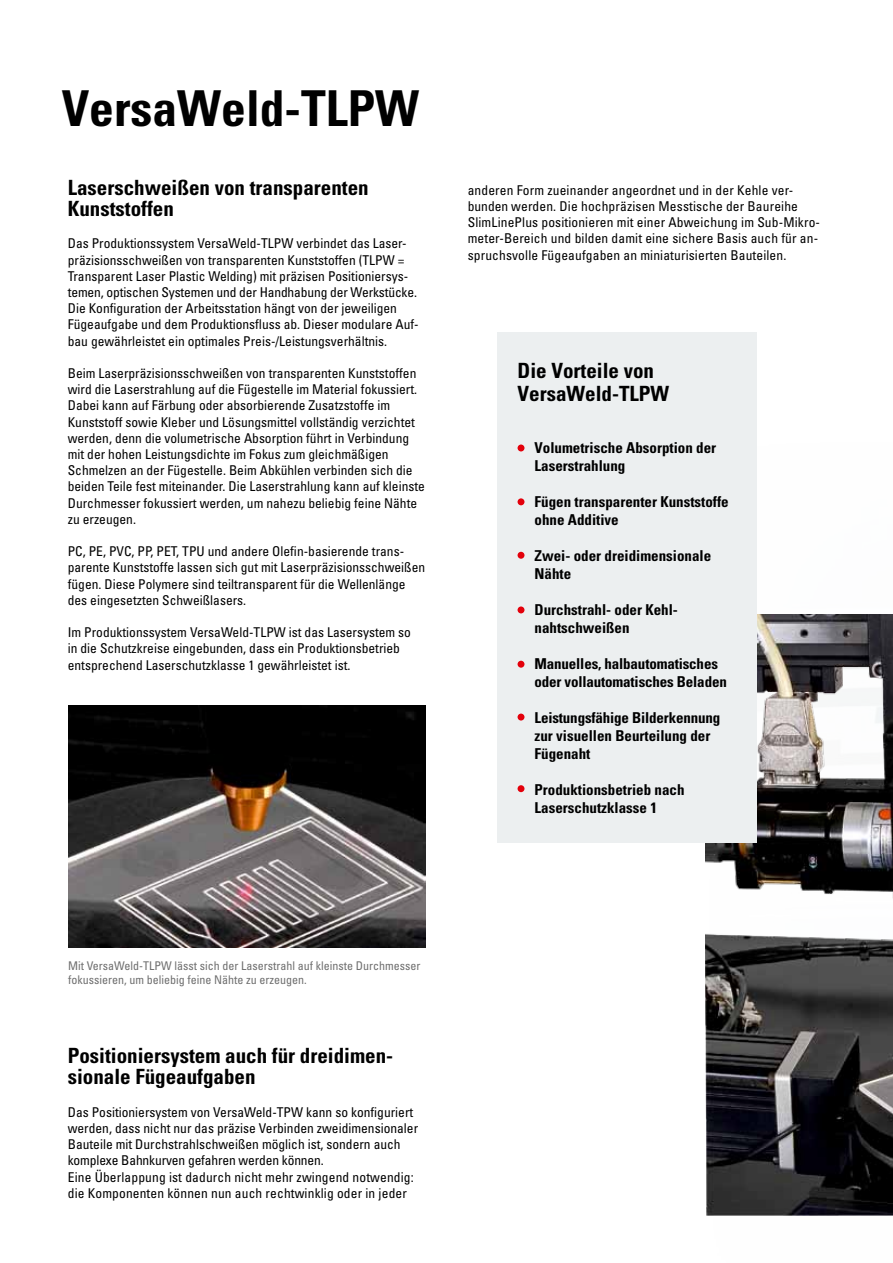
<style>
.page{position:relative;width:893px;height:1263px;background:#fff}
.page>*{position:absolute;margin:0;border:0;box-sizing:border-box;transform-origin:0 0}
.t1{font:700 condensed 49.5px "Univers";color:#000}
.t2{font:700 condensed 21px/21px "Univers";color:#000}
.t3{font:700 condensed 15px/18px "Univers";color:#000}
.t4{font:condensed 13.5px/16.2px "Univers";color:#000}
.t5{font:condensed 12px/14.4px "Univers";color:#6e6e6e}
</style>
<div class="page">
<img style="left:706px;top:614px;width:187px;height:602px">
<div style="left:498px;top:332px;width:259px;height:511px;background:#eceff0"></div>
<div style="left:518px;top:444px;width:6px;height:7px;background:#e3000b;border-radius:50%"></div>
<div style="left:518px;top:498px;width:6px;height:7px;background:#e3000b;border-radius:50%"></div>
<div style="left:518px;top:552px;width:6px;height:7px;background:#e3000b;border-radius:50%"></div>
<div style="left:518px;top:606px;width:6px;height:7px;background:#e3000b;border-radius:50%"></div>
<div style="left:518px;top:661px;width:6px;height:7px;background:#e3000b;border-radius:50%"></div>
<svg style="left:518px;top:714px;width:6px;height:6px"></svg>
<div style="left:518px;top:785px;width:6px;height:7px;background:#e3000b;border-radius:50%"></div>
<img style="left:68px;top:705px;width:357px;height:242px">
<h1 class="t1" style="left:62px;top:78px;width:359px">VersaWeld-TLPW</h1>
<h2 class="t2" style="left:68px;top:177px;width:302px">Laserschweißen von transparenten<br>Kunststoffen</h2>
<p class="t4" style="left:68px;top:235px;width:352px">Das Produktionssystem VersaWeld-TLPW verbindet das Laser&shy;präzisionsschweißen von transparenten Kunststoffen (TLPW = Transparent Laser Plastic Welding) mit präzisen Positioniersys&shy;temen, optischen Systemen und der Handhabung der Werkstücke.<br>Die Konfiguration der Arbeitsstation hängt von der jeweiligen Fügeaufgabe und dem Produktionsfluss ab. Dieser modulare Auf&shy;bau gewährleistet ein optimales Preis-/Leistungsverhältnis.</p>
<p class="t4" style="left:68px;top:365px;width:359px">Beim Laserpräzisionsschweißen von transparenten Kunststoffen wird die Laserstrahlung auf die Fügestelle im Material fokussiert.<br>Dabei kann auf Färbung oder absorbierende Zusatzstoffe im Kunststoff sowie Kleber und Lösungsmittel vollständig verzichtet werden, denn die volumetrische Absorption führt in Verbindung mit der hohen Leistungsdichte im Fokus zum gleichmäßigen Schmelzen an der Fügestelle. Beim Abkühlen verbinden sich die beiden Teile fest miteinander. Die Laserstrahlung kann auf kleinste Durchmesser fokussiert werden, um nahezu beliebig feine Nähte zu erzeugen.</p>
<p class="t4" style="left:68px;top:543px;width:359px">PC, PE, PVC, PP, PET, TPU und andere Olefin-basierende trans&shy;parente Kunststoffe lassen sich gut mit Laserpräzisionsschweißen fügen. Diese Polymere sind teiltransparent für die Wellenlänge des eingesetzten Schweißlasers.</p>
<p class="t4" style="left:68px;top:624px;width:345px">Im Produktionssystem VersaWeld-TLPW ist das Lasersystem so in die Schutzkreise eingebunden, dass ein Produktionsbetrieb entsprechend Laserschutzklasse 1 gewährleistet ist.</p>
<p class="t4" style="left:468px;top:182px;width:354px">anderen Form zueinander angeordnet und in der Kehle ver&shy;bunden werden. Die hochpräzisen Messtische der Baureihe SlimLinePlus positionieren mit einer Abweichung im Sub-Mikro&shy;meter-Bereich und bilden damit eine sichere Basis auch für an&shy;spruchsvolle Fügeaufgaben an miniaturisierten Bauteilen.</p>
<h2 class="t2" style="left:518px;top:359px;width:153px;line-height:22.5px">Die Vorteile von<br>VersaWeld-TLPW</h2>
<p class="t3" style="left:535px;top:438px;width:183px">Volumetrische Absorption der<br>Laserstrahlung</p>
<p class="t3" style="left:535px;top:492px;width:196px">Fügen transparenter Kunststoffe ohne Additive</p>
<p class="t3" style="left:535px;top:546px;width:178px">Zwei- oder dreidimensionale<br>Nähte</p>
<p class="t3" style="left:535px;top:600px;width:145px">Durchstrahl- oder Kehl&shy;nahtschweißen</p>
<p class="t3" style="left:535px;top:654px;width:194px">Manuelles, halbautomatisches oder vollautomatisches Beladen</p>
<p class="t3" style="left:535px;top:708px;width:187px">Leistungsfähige Bilderkennung zur visuellen Beurteilung der<br>Fügenaht</p>
<p class="t3" style="left:535px;top:780px;width:151px">Produktionsbetrieb nach<br>Laserschutzklasse 1</p>
<p class="t5" style="left:68px;top:958px;width:354px">Mit VersaWeld-TLPW lässt sich der Laserstrahl auf kleinste Durchmesser fokussieren, um beliebig feine Nähte zu erzeugen.</p>
<h2 class="t2" style="left:68px;top:1045px;width:327px">Positioniersystem auch für dreidimen&shy;sionale Fügeaufgaben</h2>
<p class="t4" style="left:68px;top:1103px;width:352px">Das Positioniersystem von VersaWeld-TPW kann so konfiguriert werden, dass nicht nur das präzise Verbinden zweidimensionaler Bauteile mit Durchstrahlschweißen möglich ist, sondern auch komplexe Bahnkurven gefahren werden können.<br>Eine Überlappung ist dadurch nicht mehr zwingend notwendig: die Komponenten können nun auch rechtwinklig oder in jeder</p>
</div>
